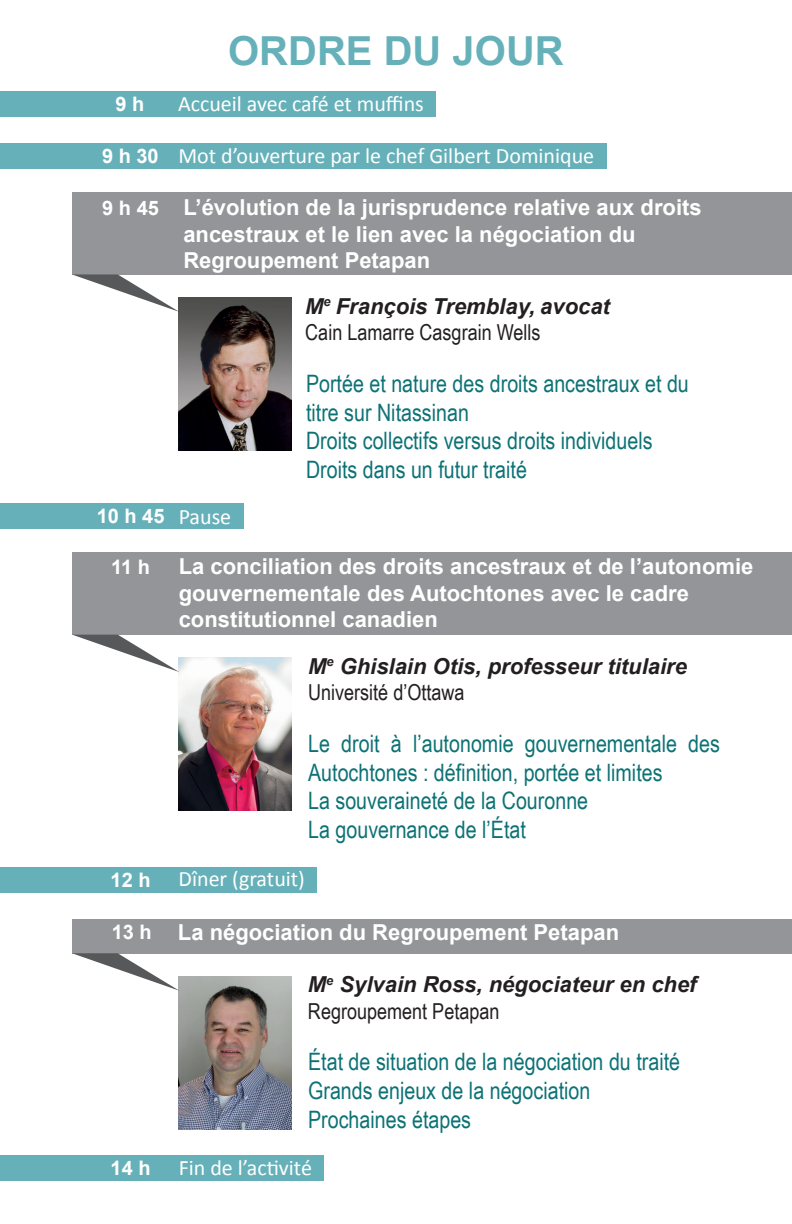
<style>
.page{position:relative;width:792px;height:1224px;background:#fff}
.page>*{position:absolute;margin:0;border:0;box-sizing:border-box;transform-origin:0 0}
.t1{font:700 40px "Arial";color:#66b1b9}
.t2{font:24px/28.8px "Arial Narrow";color:#0d7275}
.t3{font:700 22px/26.4px "Arial";color:#fff}
.t4{font:22px "Calibri";color:#fff}
.t5{font:italic 700 22px "Arial";color:#231f20}
.t6{font:22px "Arial Narrow";color:#231f20}
.t7{font:700 20px "Arial";color:#fff}
.s1{font-family:"Arial";font-weight:700;font-size:20px}
.s2{font-family:"Calibri";font-weight:400;font-size:22px}
</style>
<div class="page">
<div style="left:72px;top:552px;width:720px;height:83px;background:#939598"></div>
<div style="left:72px;top:919px;width:720px;height:34px;background:#939598"></div>
<div style="left:0;top:1155px;width:324px;height:26px;background:#66b1b9"></div>
<img style="left:179px;top:658px;width:112px;height:152px">
<div style="left:0;top:504px;width:243px;height:25px;background:#66b1b9"></div>
<div style="left:0;top:867px;width:317px;height:26px;background:#66b1b9"></div>
<div style="left:0;top:91px;width:436px;height:26px;background:#66b1b9"></div>
<div style="left:0;top:143px;width:606px;height:26px;background:#66b1b9"></div>
<img style="left:179px;top:977px;width:112px;height:152px">
<div style="left:72px;top:192px;width:720px;height:83px;background:#939598"></div>
<svg style="left:72px;top:274px;width:107px;height:38px"></svg>
<svg style="left:73px;top:635px;width:106px;height:37px"></svg>
<svg style="left:72px;top:953px;width:107px;height:38px"></svg>
<img style="left:179px;top:298px;width:112px;height:152px">
<h1 class="t1" style="left:228px;top:23px;width:337px">ORDRE DU JOUR</h1>
<p class="t7" style="left:115px;top:90px;width:30px">9 h</p>
<p class="t4" style="left:178px;top:88px;width:247px">Accueil avec café et muffins</p>
<p class="t4" style="left:102px;top:140px;width:494px"><span class="s1">9 h 30</span> Mot d’ouverture par le chef Gilbert Dominique</p>
<p class="t7" style="left:102px;top:194px;width:58px">9 h 45</p>
<p class="t3" style="left:183px;top:195px;width:520px">L’évolution de la jurisprudence relative aux droits ancestraux et le lien avec la négociation du<br>Regroupement Petapan</p>
<p class="t5" style="left:305px;top:291px;width:306px">M<sup>e</sup> François Tremblay, avocat</p>
<p class="t6" style="left:305px;top:316px;width:237px">Cain Lamarre Casgrain Wells</p>
<p class="t2" style="left:306px;top:368px;width:384px">Portée et nature des droits ancestraux et du titre sur Nitassinan<br>Droits collectifs versus droits individuels Droits dans un futur traité</p>
<p class="t7" style="left:97px;top:502px;width:136px">10 h 45 <span class="s2">Pause</span></p>
<p class="t7" style="left:111px;top:553px;width:40px">11 h</p>
<p class="t3" style="left:179px;top:554px;width:576px">La conciliation des droits ancestraux et de l’autonomie gouvernementale des Autochtones avec le cadre constitutionnel canadien</p>
<p class="t5" style="left:308px;top:651px;width:380px">M<sup>e</sup> Ghislain Otis, professeur titulaire</p>
<p class="t6" style="left:308px;top:676px;width:158px">Université d’Ottawa</p>
<p class="t2" style="left:308px;top:728px;width:413px">Le droit à l’autonomie gouvernementale des Autochtones : définition, portée et limites<br>La souveraineté de la Couronne<br>La gouvernance de l’État</p>
<p class="t7" style="left:111px;top:866px;width:42px">12 h</p>
<p class="t4" style="left:179px;top:864px;width:128px">Dîner (gratuit)</p>
<p class="t7" style="left:112px;top:918px;width:42px">13 h</p>
<p class="t3" style="left:178px;top:920px;width:443px">La négociation du Regroupement Petapan</p>
<p class="t5" style="left:308px;top:970px;width:390px">M<sup>e</sup> Sylvain Ross, négociateur en chef</p>
<p class="t6" style="left:308px;top:995px;width:193px">Regroupement Petapan</p>
<p class="t2" style="left:308px;top:1047px;width:374px">État de situation de la négociation du traité<br>Grands enjeux de la négociation<br>Prochaines étapes</p>
<p class="t7" style="left:111px;top:1154px;width:42px">14 h</p>
<p class="t4" style="left:179px;top:1152px;width:135px">Fin de l’activité</p>
</div>
